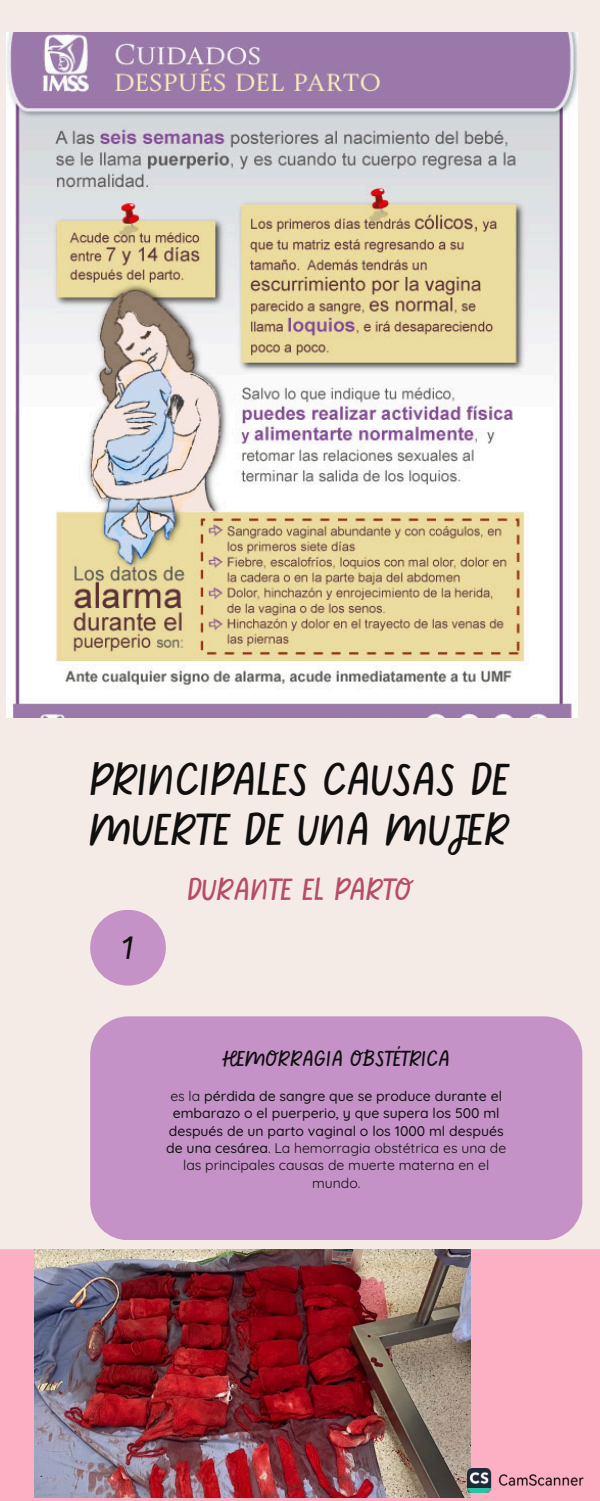
<style>
.page{position:relative;width:600px;height:1501px;background:#fff}
.page>*{position:absolute;margin:0;border:0;box-sizing:border-box;transform-origin:0 0}
.t1{font:49.6px/49.5px "Sweet Apricot";color:#100f0f}
.t2{font:36px "Sweet Apricot";color:#100f0f}
.t3{font:34px "Sweet Apricot";color:#b84c65}
.t4{font:24px "Sweet Apricot";color:#100f0f}
.t5{font:500 14px/17.2px "Quicksand";color:#100f0f;text-align:center}
.s1{font-weight:400}
</style>
<div class="page">
<div style="left:0;top:0;width:600px;height:1500px;background:#f5ebe6"></div>
<div style="left:0;top:1249px;width:600px;height:251px;background:#fdafc4"></div>
<div style="left:90px;top:1016px;width:492px;height:223px;background:#c492c6"></div>
<div style="left:90px;top:909px;width:76px;height:76px;background:#c492c6;border-radius:50%"></div>
<img style="left:7px;top:33px;width:570px;height:684px">
<img style="left:35px;top:1249px;width:435px;height:248px">
<img style="left:468px;top:1468px;width:116px;height:24px">
<p class="t1" style="left:90px;top:753px;width:422px">PRINCIPALES CAUSAS DE<br>MUERTE DE UNA MUJER</p>
<h2 class="t2" style="left:122px;top:925px;width:14px">1</h2>
<p class="t3" style="left:188px;top:868px;width:226px">DURANTE EL PARTO</p>
<p class="t4" style="left:222px;top:1043px;width:229px">HEMORRAGIA OBSTÉTRICA</p>
<h1 class="t5" style="left:166px;top:1087px;width:342px"><span class="s1">es la</span> pérdida de sangre que se produce durante el embarazo o el puerperio, y que supera los 500 ml después de un parto vaginal o los 1000 ml después de una cesárea<span class="s1">. La hemorragia obstétrica es una de las principales causas de muerte materna en el mundo.</span></h1>
</div>
